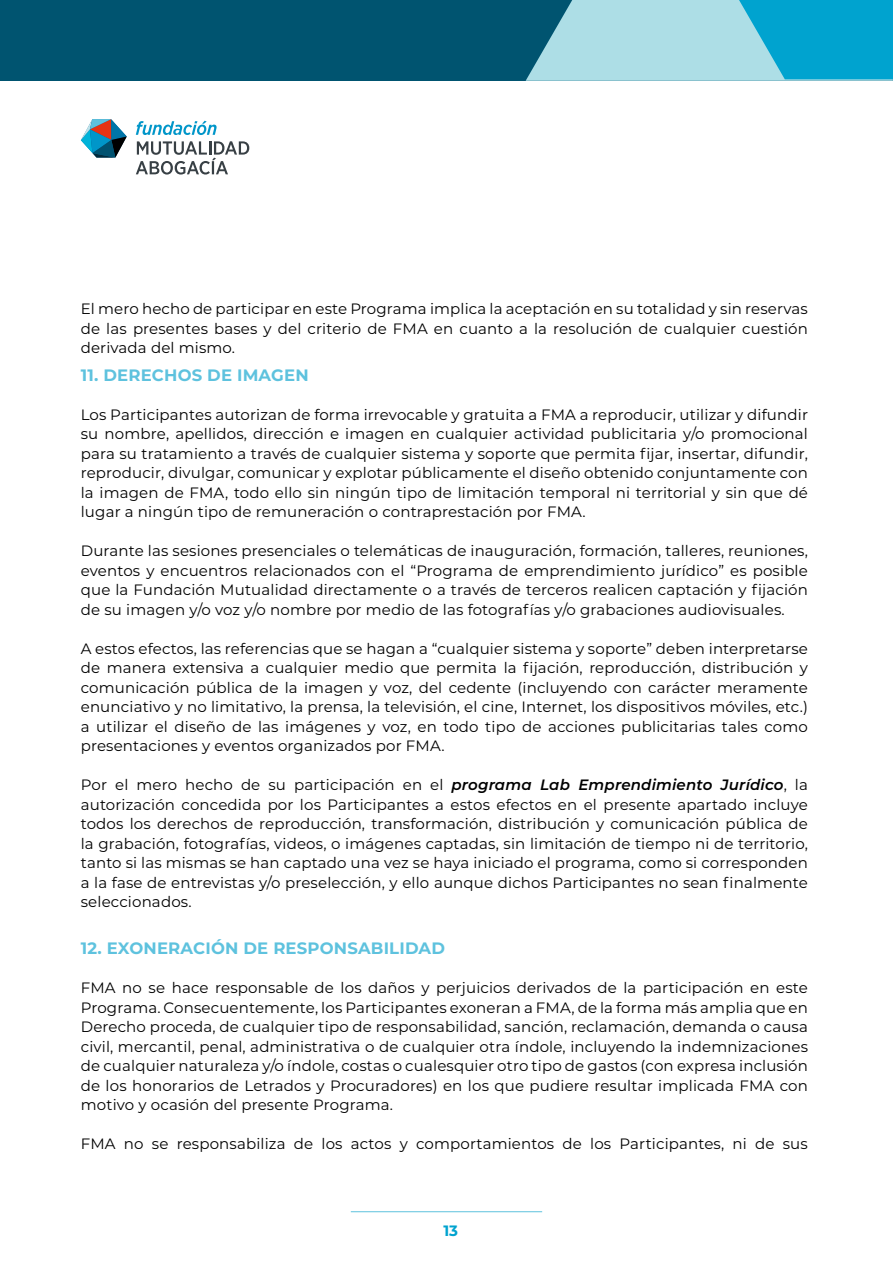
<style>
.page{position:relative;width:893px;height:1263px;background:#fff}
.page>*{position:absolute;margin:0;border:0;box-sizing:border-box;transform-origin:0 0}
.t1{font:700 16.5px "Montserrat";letter-spacing:.01em;color:#5ec2de}
.t2{font:15px/19.5px "Montserrat";letter-spacing:.01em;color:#000;text-align:justify}
.t3{font:700 15px "Montserrat";color:#00a3cf}
.s1{font-weight:600;font-style:italic}
</style>
<div class="page">
<hr style="left:351px;top:1211px;width:191px;height:1px;background:#5ec2de">
<div style="left:0;top:0;width:893px;height:80px;background:#005470"></div>
<svg style="left:526px;top:0;width:367px;height:81px;background:#65c0d6"></svg>
<svg style="left:81px;top:119px;width:46px;height:39px"></svg>
<svg style="left:136px;top:121px;width:81px;height:14px"></svg>
<svg style="left:136px;top:141px;width:113px;height:34px"></svg>
<p class="t2" style="left:81px;top:299px;width:729px">El mero hecho de participar en este Programa implica la aceptación en su totalidad y sin reservas de las presentes bases y del criterio de FMA en cuanto a la resolución de cualquier cuestión derivada del mismo.</p>
<p class="t1" style="left:81px;top:363px;width:229px">11. DERECHOS DE IMAGEN</p>
<p class="t2" style="left:81px;top:404px;width:729px">Los Participantes autorizan de forma irrevocable y gratuita a FMA a reproducir, utilizar y difundir su nombre, apellidos, dirección e imagen en cualquier actividad publicitaria y/o promocional para su tratamiento a través de cualquier sistema y soporte que permita fijar, insertar, difundir, reproducir, divulgar, comunicar y explotar públicamente el diseño obtenido conjuntamente con la imagen de FMA, todo ello sin ningún tipo de limitación temporal ni territorial y sin que dé lugar a ningún tipo de remuneración o contraprestación por FMA.</p>
<p class="t2" style="left:81px;top:541px;width:729px">Durante las sesiones presenciales o telemáticas de inauguración, formación, talleres, reuniones, eventos y encuentros relacionados con el “Programa de emprendimiento jurídico” es posible que la Fundación Mutualidad directamente o a través de terceros realicen captación y fijación de su imagen y/o voz y/o nombre por medio de las fotografías y/o grabaciones audiovisuales.</p>
<p class="t2" style="left:81px;top:638px;width:729px">A estos efectos, las referencias que se hagan a “cualquier sistema y soporte” deben interpretarse de manera extensiva a cualquier medio que permita la fijación, reproducción, distribución y comunicación pública de la imagen y voz, del cedente (incluyendo con carácter meramente enunciativo y no limitativo, la prensa, la televisión, el cine, Internet, los dispositivos móviles, etc.) a utilizar el diseño de las imágenes y voz, en todo tipo de acciones publicitarias tales como presentaciones y eventos organizados por FMA.</p>
<p class="t2" style="left:81px;top:775px;width:729px">Por el mero hecho de su participación en el <span class="s1">programa Lab Emprendimiento Jurídico</span>, la autorización concedida por los Participantes a estos efectos en el presente apartado incluye todos los derechos de reproducción, transformación, distribución y comunicación pública de la grabación, fotografías, videos, o imágenes captadas, sin limitación de tiempo ni de territorio, tanto si las mismas se han captado una vez se haya iniciado el programa, como si corresponden a la fase de entrevistas y/o preselección, y ello aunque dichos Participantes no sean finalmente seleccionados.</p>
<p class="t1" style="left:81px;top:936px;width:366px">12. EXONERACIÓN DE RESPONSABILIDAD</p>
<p class="t2" style="left:81px;top:977px;width:729px">FMA no se hace responsable de los daños y perjuicios derivados de la participación en este Programa. Consecuentemente, los Participantes exoneran a FMA, de la forma más amplia que en Derecho proceda, de cualquier tipo de responsabilidad, sanción, reclamación, demanda o causa civil, mercantil, penal, administrativa o de cualquier otra índole, incluyendo la indemnizaciones de cualquier naturaleza y/o índole, costas o cualesquier otro tipo de gastos (con expresa inclusión de los honorarios de Letrados y Procuradores) en los que pudiere resultar implicada FMA con motivo y ocasión del presente Programa.</p>
<p class="t2" style="left:81px;top:1133px;width:729px">FMA no se responsabiliza de los actos y comportamientos de los Participantes, ni de sus</p>
<p class="t3" style="left:444px;top:1219px;width:16px">13</p>
</div>
